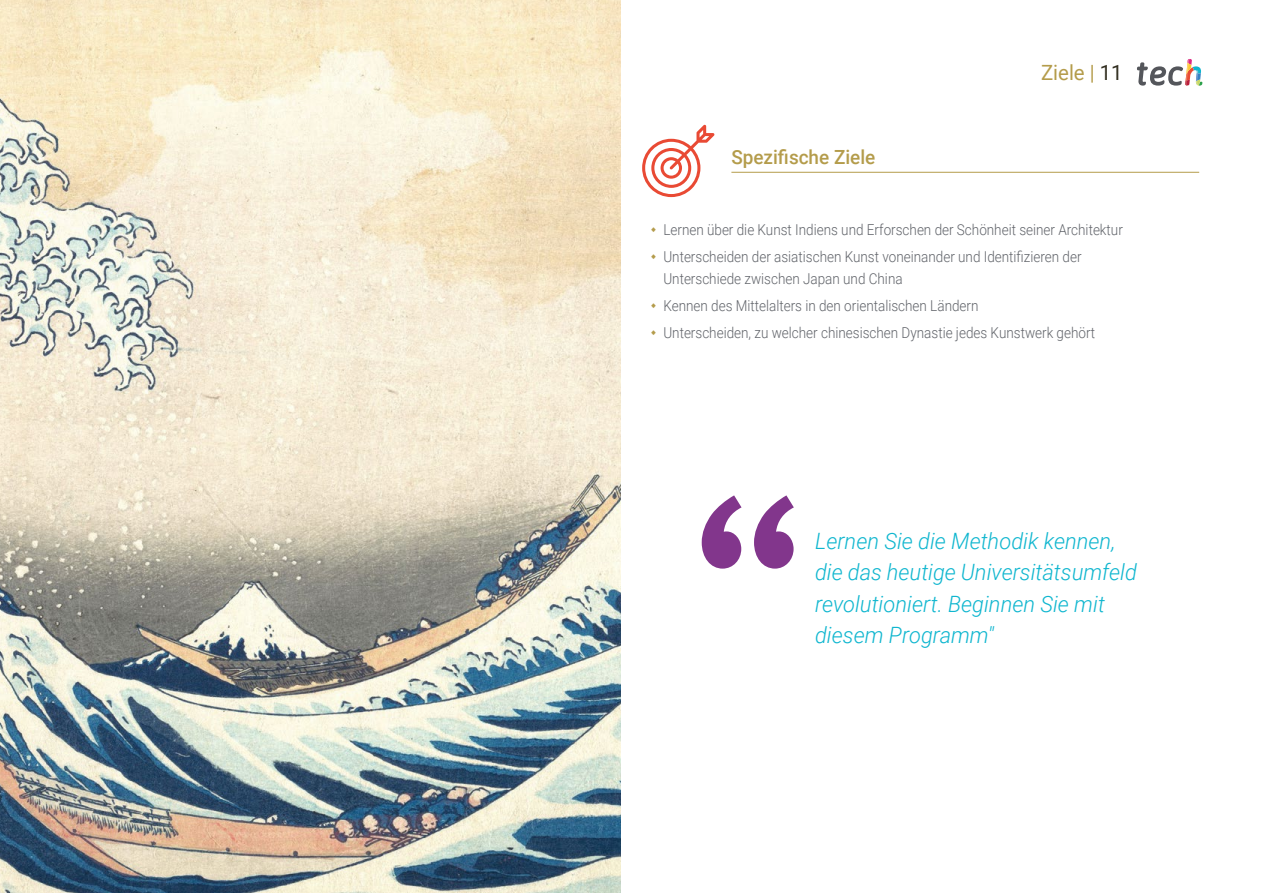
<style>
.page{position:relative;width:1263px;height:893px;background:#fff}
.page>*{position:absolute;margin:0;border:0;box-sizing:border-box;transform-origin:0 0}
.t1{font:italic 300 22.5px/31.5px "Roboto";color:#0fb6cf}
.t2{font:21px "Roboto";color:#b49c4b}
.t3{font:500 19.5px "Roboto";color:#b49c4b}
.t4{font:300 15px/26.7px "Roboto";color:#61646a;scale:.9 1}
.s1{color:#312e20}
</style>
<div class="page">
<svg style="left:702px;top:495px;width:92px;height:74px"></svg>
<hr style="left:731px;top:172px;width:468px;height:1px;background:#b49c4b">
<svg style="left:642px;top:125px;width:72px;height:72px"></svg>
<img style="left:0;top:0;width:621px;height:893px">
<svg style="left:1137px;top:59px;width:65px;height:27px"></svg>
<h3 class="t3" style="left:731px;top:143px;width:145px">Spezifische Ziele</h3>
<h2 class="t2" style="left:1041px;top:57px;width:83px">Ziele | <span class="s1">11</span></h2>
<p class="t4" style="left:663px;top:216px;width:512px">Lernen über die Kunst Indiens und Erforschen der Schönheit seiner Architektur<br>Unterscheiden der asiatischen Kunst voneinander und Identifizieren der</p>
<p class="t4" style="left:663px;top:265px;width:481px">Unterschiede zwischen Japan und China<br>Kennen des Mittelalters in den orientalischen Ländern<br>Unterscheiden, zu welcher chinesischen Dynastie jedes Kunstwerk gehört</p>
<h1 class="t1" style="left:815px;top:524px;width:323px">Lernen Sie die Methodik kennen, die das heutige Universitätsumfeld revolutioniert. Beginnen Sie mit diesem Programm"</h1>
</div>
